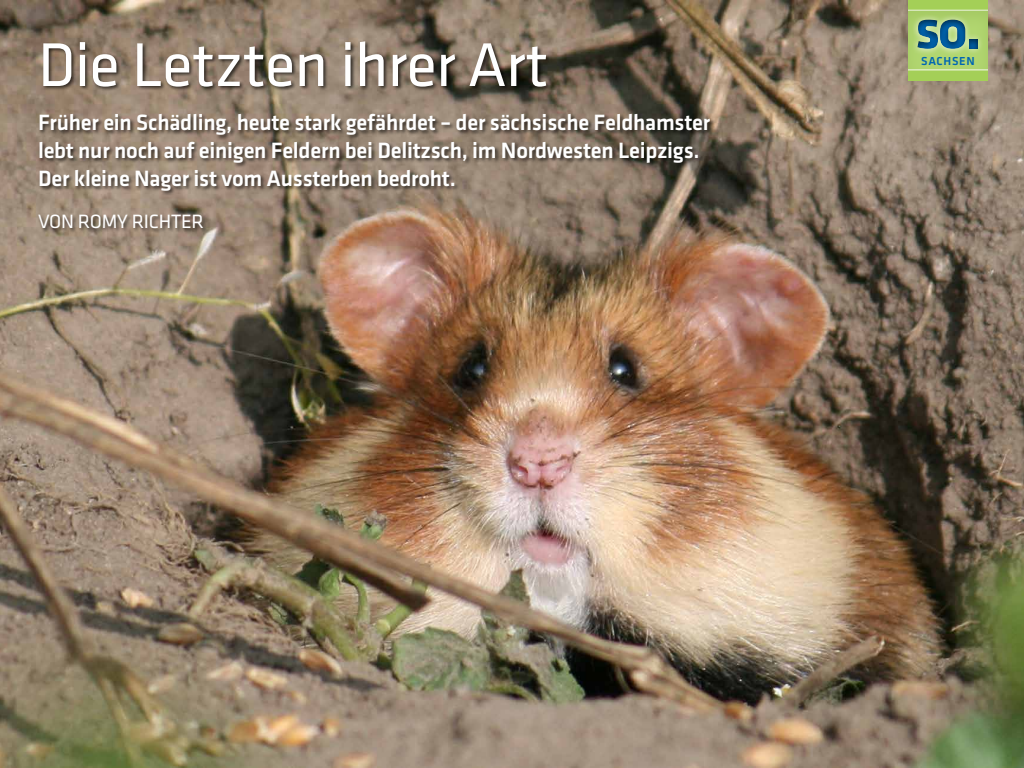
<style>
.page{position:relative;width:1024px;height:768px;background:#fff}
.page>*{position:absolute;margin:0;border:0;box-sizing:border-box;transform-origin:0 0}
.t1{font:64px "Klavika";letter-spacing:-.01em;color:#fff}
.t2{font:700 57.7px "Klavika";color:#0066b3}
.t3{font:500 23px/28px "Klavika";letter-spacing:-.01em;color:#fff}
.t4{font:20px "Klavika";letter-spacing:-.01em;color:#fff}
.t5{font:500 12px "Klavika";letter-spacing:.06em;color:#0066b3}
</style>
<div class="page">
<img style="left:0;top:0;width:1024px;height:768px">
<div style="left:908px;top:0;width:80px;height:80px;background:#a4cf57"></div>
<div style="left:907px;top:10px;width:81px;height:61px;background:#000;opacity:.39"></div>
<hr style="left:908px;top:70px;width:80px;height:1px;background:#fff">
<div style="left:908px;top:0;width:116px;height:68px;background:#000;opacity:.6"></div>
<div style="left:37px;top:40px;width:678px;height:194px;background:#000;opacity:.67"></div>
<h1 class="t1" style="left:38px;top:23px;width:512px">Die Letzten ihrer Art</h1>
<p class="t3" style="left:38px;top:108px;width:674px">Früher ein Schädling, heute stark gefährdet – der sächsische Feldhamster lebt nur noch auf einigen Feldern bei Delitzsch, im Nordwesten Leipzigs.<br>Der kleine Nager ist vom Aussterben bedroht.</p>
<p class="t4" style="left:38px;top:208px;width:168px">VON ROMY RICHTER</p>
<h2 class="t2" style="left:915px;top:-13px;width:67px">so.</h2>
<p class="t5" style="left:921px;top:53px;width:55px">SACHSEN</p>
</div>
